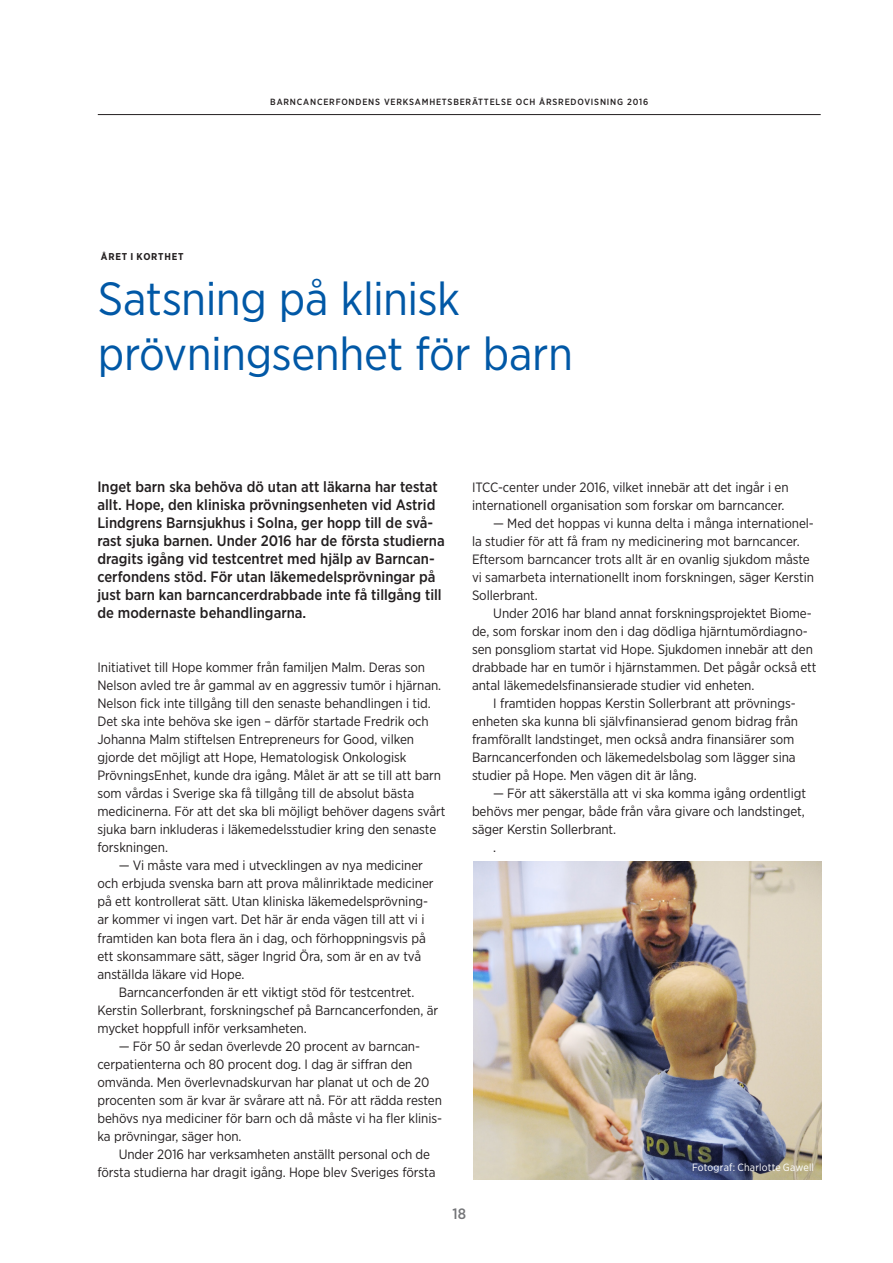
<style>
.page{position:relative;width:893px;height:1263px;background:#fff}
.page>*{position:absolute;margin:0;border:0;box-sizing:border-box;transform-origin:0 0}
.Huvudrubrik_2{font:46.5px/55.8px "Gotham Narrow";letter-spacing:-.01em;color:#0158a6}
.Ingress{font:500 15px/18px "Gotham Narrow";color:#231f20}
.t1{font:500 15px "Gotham Narrow";color:#757679}
.Bröd_indrag{font:13.5px/18px "Gotham Narrow";letter-spacing:-.005em;color:#231f20}
.Bröd{font:13.5px/18px "Gotham Narrow";letter-spacing:-.005em;color:#231f20}
.bildtext{font:10.5px "Gotham Narrow";letter-spacing:.015em;color:#fff}
.Navigering_top{font:700 9.9px "Gotham Narrow";letter-spacing:.08em;color:#231f20}
.t2{font:500 9px "Gotham Narrow";letter-spacing:.09em;color:#231f20}
</style>
<div class="page">
<hr style="left:98px;top:114px;width:723px;height:1px;background:#231f20">
<img style="left:473px;top:862px;width:348px;height:317px">
<p class="Navigering_top" style="left:101px;top:250px;width:84px">ÅRET I KORTHET</p>
<p class="t2" style="left:270px;top:96px;width:379px">BARNCANCERFONDENS VERKSAMHETSBERÄTTELSE OCH ÅRSREDOVISNING 2016</p>
<p class="Huvudrubrik_2" style="left:98px;top:269px;width:477px">Satsning på klinisk prövningsenhet för barn</p>
<p class="Ingress" style="left:97px;top:478px;width:349px">Inget barn ska behöva dö utan att läkarna har testat allt. Hope, den kliniska prövningsenheten vid Astrid Lindgrens Barnsjukhus i Solna, ger hopp till de svå&shy;rast sjuka barnen. Under 2016 har de första studierna dragits igång vid testcentret med hjälp av Barncan&shy;cerfondens stöd. För utan läkemedelsprövningar på just barn kan barncancerdrabbade inte få tillgång till de modernaste behandlingarna.</p>
<p class="Bröd" style="left:97px;top:658px;width:349px">Initiativet till Hope kommer från familjen Malm. Deras son Nelson avled tre år gammal av en aggressiv tumör i hjärnan.<br>Nelson fick inte tillgång till den senaste behandlingen i tid.<br>Det ska inte behöva ske igen – därför startade Fredrik och Johanna Malm stiftelsen Entrepreneurs for Good, vilken gjorde det möjligt att Hope, Hematologisk Onkologisk PrövningsEnhet, kunde dra igång. Målet är att se till att barn som vårdas i Sverige ska få tillgång till de absolut bästa medicinerna. För att det ska bli möjligt behöver dagens svårt sjuka barn inkluderas i läkemedelsstudier kring den senaste forskningen.</p>
<p class="Bröd_indrag" style="left:97px;top:856px;width:338px;text-indent:21px">— Vi måste vara med i utvecklingen av nya mediciner och erbjuda svenska barn att prova målinriktade mediciner på ett kontrollerat sätt. Utan kliniska läkemedelsprövning&shy;ar kommer vi ingen vart. Det här är enda vägen till att vi i framtiden kan bota flera än i dag, och förhoppningsvis på ett skonsammare sätt, säger Ingrid Öra, som är en av två anställda läkare vid Hope.</p>
<p class="Bröd_indrag" style="left:97px;top:982px;width:342px;text-indent:21px">Barncancerfonden är ett viktigt stöd för testcentret.<br>Kerstin Sollerbrant, forskningschef på Barncancerfonden, är mycket hoppfull inför verksamheten.</p>
<p class="Bröd_indrag" style="left:97px;top:1036px;width:346px;text-indent:21px">— För 50 år sedan överlevde 20 procent av barncan&shy;cerpatienterna och 80 procent dog. I dag är siffran den omvända. Men överlevnadskurvan har planat ut och de 20 procenten som är kvar är svårare att nå. För att rädda resten behövs nya mediciner för barn och då måste vi ha fler klinis&shy;ka prövningar, säger hon.</p>
<p class="Bröd_indrag" style="left:97px;top:1144px;width:340px;text-indent:21px">Under 2016 har verksamheten anställt personal och de första studierna har dragit igång. Hope blev Sveriges första</p>
<p class="Bröd_indrag" style="left:472px;top:478px;width:318px">ITCC-center under 2016, vilket innebär att det ingår i en internationell organisation som forskar om barncancer.</p>
<p class="Bröd_indrag" style="left:472px;top:514px;width:343px;text-indent:21px">— Med det hoppas vi kunna delta i många internationel&shy;la studier för att få fram ny medicinering mot barncancer.<br>Eftersom barncancer trots allt är en ovanlig sjukdom måste vi samarbeta internationellt inom forskningen, säger Kerstin Sollerbrant.</p>
<p class="Bröd_indrag" style="left:472px;top:604px;width:346px;text-indent:21px">Under 2016 har bland annat forskningsprojektet Biome&shy;de, som forskar inom den i dag dödliga hjärntumördiagno&shy;sen ponsgliom startat vid Hope. Sjukdomen innebär att den drabbade har en tumör i hjärnstammen. Det pågår också ett antal läkemedelsfinansierade studier vid enheten.</p>
<p class="Bröd_indrag" style="left:472px;top:694px;width:328px;text-indent:21px">I framtiden hoppas Kerstin Sollerbrant att prövnings&shy;enheten ska kunna bli självfinansierad genom bidrag från framförallt landstinget, men också andra finansiärer som Barncancerfonden och läkemedelsbolag som lägger sina studier på Hope. Men vägen dit är lång.</p>
<p class="Bröd_indrag" style="left:472px;top:784px;width:336px;text-align:justify;text-indent:21px">— För att säkerställa att vi ska komma igång ordentligt behövs mer pengar, både från våra givare och landstinget, säger Kerstin Sollerbrant.</p>
<p class="Bröd_indrag" style="left:493px;top:838px;width:3px">.</p>
<p class="bildtext" style="left:692px;top:1161px;width:123px">Fotograf: Charlotte Gawell</p>
<p class="t1" style="left:452px;top:1204px;width:15px">18</p>
</div>
